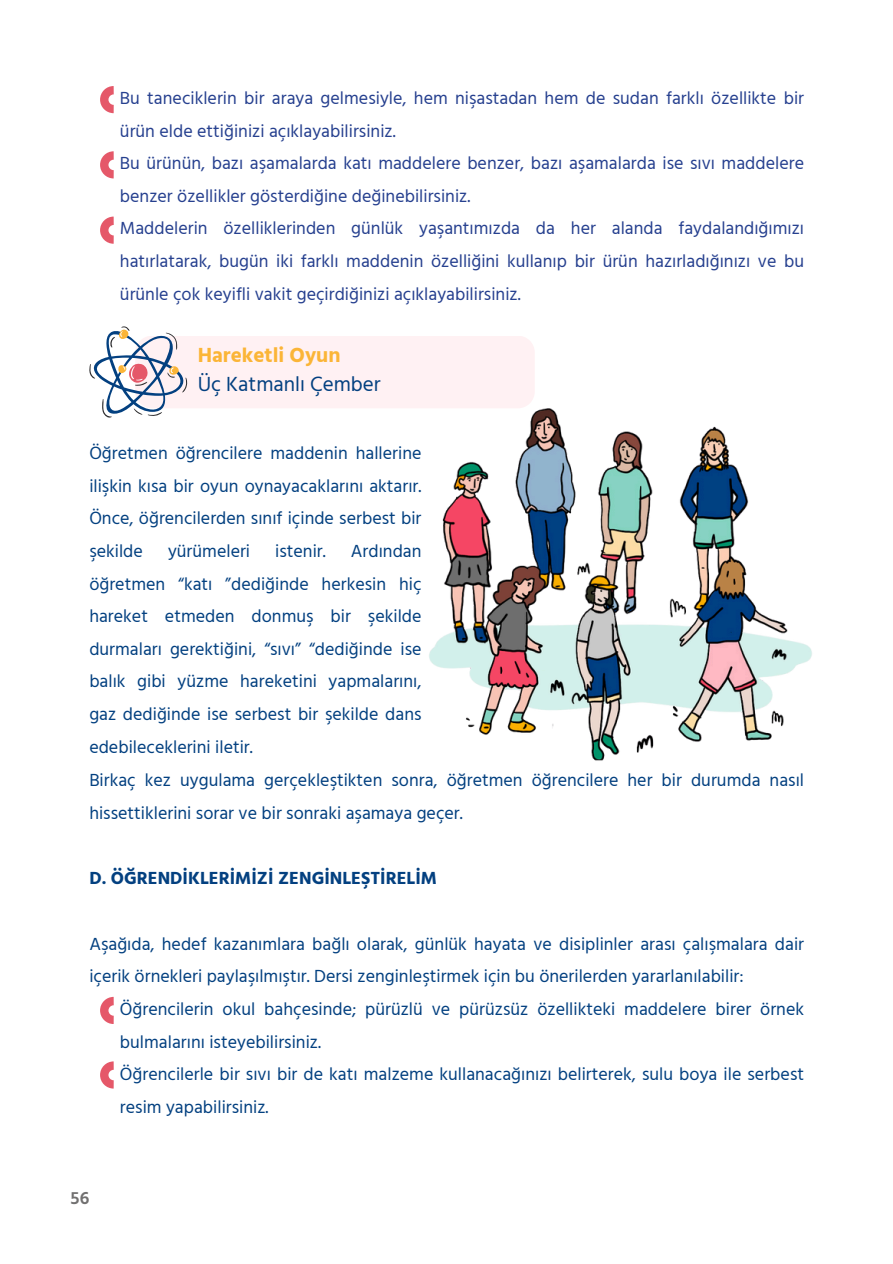
<style>
.page{position:relative;width:893px;height:1264px;background:#fff}
.page>*{position:absolute;margin:0;border:0;box-sizing:border-box;transform-origin:0 0}
.t1{font:21px/29.2px "Hind";color:#034080}
.t2{font:18px/32.7px "Hind";color:#034080}
.t3{font:18px/32.7px "Hind";color:#26408f}
.t4{font:700 18px "Hind";color:#034080}
.t5{font:600 18px "Hind";color:#717070}
.s1{font-weight:700;color:#fbb537}
</style>
<div class="page">
<svg style="left:100px;top:216px;width:14px;height:28px"></svg>
<svg style="left:100px;top:151px;width:14px;height:27px"></svg>
<svg style="left:100px;top:86px;width:14px;height:27px"></svg>
<svg style="left:89px;top:326px;width:445px;height:91px"></svg>
<img style="left:421px;top:408px;width:391px;height:353px">
<svg style="left:100px;top:996px;width:14px;height:28px"></svg>
<svg style="left:100px;top:1061px;width:14px;height:27px"></svg>
<p class="t3" style="left:120px;top:81px;width:685px">Bu taneciklerin bir araya gelmesiyle, hem nişastadan hem de sudan farklı özellikte bir ürün elde ettiğinizi açıklayabilirsiniz.</p>
<p class="t3" style="left:120px;top:147px;width:685px">Bu ürünün, bazı aşamalarda katı maddelere benzer, bazı aşamalarda ise sıvı maddelere benzer özellikler gösterdiğine değinebilirsiniz.</p>
<p class="t3" style="left:120px;top:212px;width:685px;text-align:justify">Maddelerin özelliklerinden günlük yaşantımızda da her alanda faydalandığımızı hatırlatarak, bugün iki farklı maddenin özelliğini kullanıp bir ürün hazırladığınızı ve bu ürünle çok keyifli vakit geçirdiğinizi açıklayabilirsiniz.</p>
<h1 class="t1" style="left:198px;top:340px;width:184px"><span class="s1">Hareketli Oyun<br></span>Üç Katmanlı Çember</h1>
<p class="t2" style="left:89px;top:436px;width:333px;text-align:justify">Öğretmen öğrencilere maddenin hallerine ilişkin kısa bir oyun oynayacaklarını aktarır.<br>Önce, öğrencilerden sınıf içinde serbest bir şekilde</p>
<p class="t2" style="left:168px;top:534px;width:84px">yürümeleri</p>
<p class="t2" style="left:275px;top:534px;width:52px">istenir.</p>
<p class="t2" style="left:89px;top:534px;width:333px;text-align:justify;text-indent:261px">Ardından öğretmen “katı ”dediğinde herkesin hiç hareket etmeden donmuş bir şekilde durmaları gerektiğini, “sıvı” “dediğinde ise balık gibi yüzme hareketini yapmalarını, gaz dediğinde ise serbest bir şekilde dans edebileceklerini iletir.</p>
<p class="t2" style="left:89px;top:764px;width:716px">Birkaç kez uygulama gerçekleştikten sonra, öğretmen öğrencilere her bir durumda nasıl hissettiklerini sorar ve bir sonraki aşamaya geçer.</p>
<p class="t4" style="left:89px;top:867px;width:349px">D. ÖĞRENDİKLERİMİZİ ZENGİNLEŞTİRELİM</p>
<p class="t2" style="left:89px;top:927px;width:716px">Aşağıda, hedef kazanımlara bağlı olarak, günlük hayata ve disiplinler arası çalışmalara dair içerik örnekleri paylaşılmıştır. Dersi zenginleştirmek için bu önerilerden yararlanılabilir:</p>
<h2 class="t2" style="left:120px;top:992px;width:685px">Öğrencilerin okul bahçesinde; pürüzlü ve pürüzsüz özellikteki maddelere birer örnek bulmalarını isteyebilirsiniz.</h2>
<p class="t2" style="left:120px;top:1057px;width:685px">Öğrencilerle bir sıvı bir de katı malzeme kullanacağınızı belirterek, sulu boya ile serbest resim yapabilirsiniz.</p>
<p class="t5" style="left:71px;top:1187px;width:20px">56</p>
</div>
